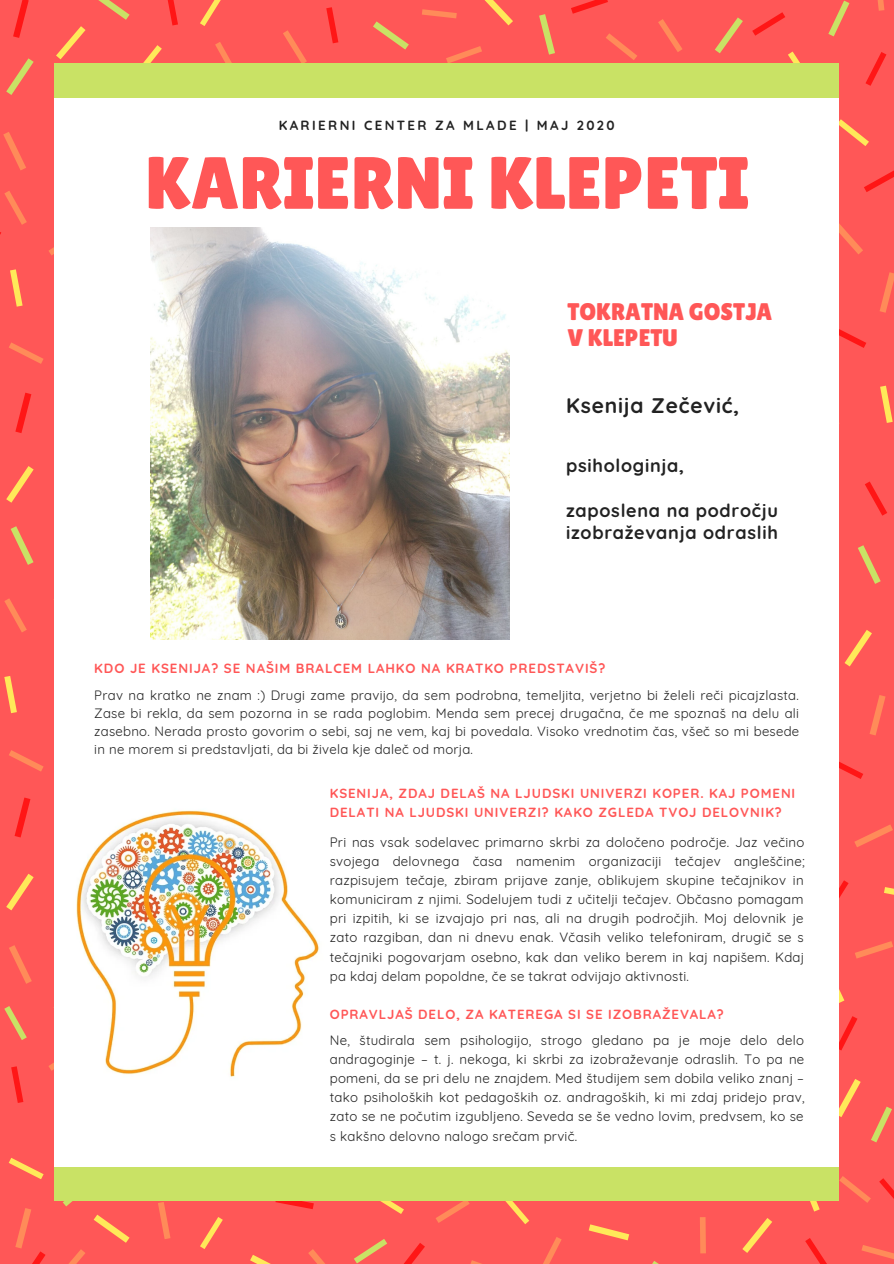
<style>
.page{position:relative;width:894px;height:1264px;background:#fff}
.page>*{position:absolute;margin:0;border:0;box-sizing:border-box;transform-origin:0 0}
.t1{font:73.8px "Lilita One";color:#ff5757}
.t2{font:24px/26px "Lilita One";color:#ff5757}
.t3{font:700 21px "Quicksand";letter-spacing:.04em;color:#222}
.t4{font:700 18px/22.5px "Quicksand";letter-spacing:.04em;color:#222}
.t5{font:13.2px/19.2px "Quicksand";letter-spacing:.02em;color:#222;text-align:justify}
.t6{font:700 13.2px/19.2px "Quicksand";letter-spacing:.07em;color:#ff5757}
.t7{font:700 13.2px "Quicksand";letter-spacing:.18em;color:#222}
</style>
<div class="page">
<div style="left:0;top:0;width:893px;height:1263px;background:#ff5757"></div>
<svg style="left:10px;top:269px;width:13px;height:38px"></svg>
<svg style="left:56px;top:26px;width:29px;height:33px"></svg>
<svg style="left:200px;top:0;width:21px;height:26px"></svg>
<svg style="left:135px;top:45px;width:27px;height:19px"></svg>
<svg style="left:4px;top:676px;width:13px;height:37px"></svg>
<svg style="left:6px;top:466px;width:28px;height:36px"></svg>
<svg style="left:880px;top:385px;width:12px;height:38px"></svg>
<svg style="left:844px;top:630px;width:27px;height:36px"></svg>
<svg style="left:588px;top:1224px;width:41px;height:16px"></svg>
<svg style="left:742px;top:1218px;width:30px;height:34px"></svg>
<svg style="left:502px;top:1200px;width:27px;height:24px"></svg>
<svg style="left:838px;top:1078px;width:22px;height:39px"></svg>
<svg style="left:799px;top:1200px;width:20px;height:11px"></svg>
<svg style="left:6px;top:874px;width:28px;height:36px"></svg>
<svg style="left:250px;top:1255px;width:19px;height:8px"></svg>
<svg style="left:371px;top:1200px;width:33px;height:13px"></svg>
<svg style="left:9px;top:1158px;width:35px;height:21px"></svg>
<svg style="left:94px;top:1214px;width:35px;height:28px"></svg>
<svg style="left:200px;top:1217px;width:23px;height:32px"></svg>
<svg style="left:787px;top:52px;width:25px;height:12px"></svg>
<svg style="left:484px;top:0;width:29px;height:25px"></svg>
<svg style="left:838px;top:119px;width:30px;height:27px"></svg>
<svg style="left:838px;top:964px;width:6px;height:39px"></svg>
<svg style="left:884px;top:887px;width:9px;height:8px"></svg>
<svg style="left:13px;top:0;width:16px;height:38px"></svg>
<svg style="left:167px;top:0;width:11px;height:25px"></svg>
<svg style="left:15px;top:392px;width:16px;height:41px"></svg>
<svg style="left:865px;top:481px;width:22px;height:34px"></svg>
<svg style="left:838px;top:758px;width:25px;height:21px"></svg>
<svg style="left:838px;top:327px;width:28px;height:21px"></svg>
<svg style="left:805px;top:1238px;width:21px;height:25px"></svg>
<svg style="left:15px;top:797px;width:15px;height:40px"></svg>
<svg style="left:11px;top:1066px;width:12px;height:36px"></svg>
<svg style="left:404px;top:1243px;width:21px;height:20px"></svg>
<svg style="left:275px;top:1200px;width:39px;height:9px"></svg>
<svg style="left:879px;top:1178px;width:14px;height:20px"></svg>
<svg style="left:865px;top:52px;width:21px;height:34px"></svg>
<svg style="left:752px;top:12px;width:33px;height:24px"></svg>
<svg style="left:326px;top:7px;width:12px;height:36px"></svg>
<svg style="left:864px;top:171px;width:29px;height:21px"></svg>
<svg style="left:838px;top:1016px;width:19px;height:34px"></svg>
<svg style="left:838px;top:880px;width:10px;height:32px"></svg>
<svg style="left:571px;top:0;width:37px;height:14px"></svg>
<svg style="left:6px;top:58px;width:28px;height:37px"></svg>
<svg style="left:98px;top:0;width:31px;height:20px"></svg>
<svg style="left:858px;top:545px;width:22px;height:39px"></svg>
<svg style="left:4px;top:1006px;width:23px;height:34px"></svg>
<svg style="left:354px;top:1239px;width:33px;height:24px"></svg>
<svg style="left:871px;top:1106px;width:20px;height:36px"></svg>
<svg style="left:63px;top:1200px;width:29px;height:6px"></svg>
<svg style="left:828px;top:1px;width:21px;height:35px"></svg>
<svg style="left:539px;top:14px;width:16px;height:41px"></svg>
<svg style="left:373px;top:21px;width:36px;height:29px"></svg>
<svg style="left:715px;top:17px;width:27px;height:36px"></svg>
<svg style="left:3px;top:132px;width:23px;height:38px"></svg>
<svg style="left:49px;top:247px;width:5px;height:8px"></svg>
<svg style="left:0;top:191px;width:27px;height:44px"></svg>
<svg style="left:215px;top:42px;width:22px;height:22px"></svg>
<svg style="left:4px;top:526px;width:30px;height:106px"></svg>
<svg style="left:9px;top:342px;width:35px;height:22px"></svg>
<svg style="left:869px;top:695px;width:16px;height:40px"></svg>
<svg style="left:838px;top:400px;width:1px;height:28px"></svg>
<svg style="left:879px;top:272px;width:14px;height:41px"></svg>
<svg style="left:838px;top:220px;width:24px;height:34px"></svg>
<div style="left:699px;top:1217px;width:6px;height:36px;background:#ff8b59"></div>
<svg style="left:543px;top:1237px;width:18px;height:26px"></svg>
<svg style="left:9px;top:945px;width:23px;height:38px"></svg>
<svg style="left:48px;top:1062px;width:6px;height:8px"></svg>
<svg style="left:9px;top:750px;width:35px;height:21px"></svg>
<svg style="left:471px;top:1260px;width:8px;height:3px"></svg>
<svg style="left:308px;top:1249px;width:17px;height:14px"></svg>
<svg style="left:15px;top:1208px;width:31px;height:55px"></svg>
<svg style="left:861px;top:1245px;width:32px;height:14px"></svg>
<svg style="left:839px;top:1176px;width:31px;height:26px"></svg>
<svg style="left:435px;top:1200px;width:34px;height:22px"></svg>
<svg style="left:69px;top:1249px;width:16px;height:14px"></svg>
<svg style="left:158px;top:1202px;width:12px;height:37px"></svg>
<svg style="left:283px;top:30px;width:24px;height:34px"></svg>
<svg style="left:446px;top:46px;width:36px;height:18px"></svg>
<svg style="left:422px;top:9px;width:34px;height:9px"></svg>
<svg style="left:658px;top:19px;width:24px;height:33px"></svg>
<svg style="left:606px;top:33px;width:31px;height:27px"></svg>
<svg style="left:877px;top:0;width:7px;height:11px"></svg>
<svg style="left:855px;top:941px;width:38px;height:17px"></svg>
<svg style="left:854px;top:824px;width:38px;height:23px"></svg>
<div style="left:54px;top:77px;width:784px;height:1110px;background:#fff"></div>
<div style="left:54px;top:1166px;width:784px;height:34px;background:#c9e265"></div>
<div style="left:54px;top:64px;width:784px;height:34px;background:#c9e265"></div>
<img style="left:76px;top:810px;width:243px;height:267px">
<img style="left:150px;top:227px;width:359px;height:413px">
<p class="t7" style="left:278px;top:117px;width:337px">KARIERNI CENTER ZA MLADE | MAJ 2020</p>
<h1 class="t1" style="left:145px;top:141px;width:605px">KARIERNI KLEPETI</h1>
<h2 class="t2" style="left:567px;top:298px;width:206px">TOKRATNA GOSTJA<br>V KLEPETU</h2>
<h3 class="t3" style="left:566px;top:391px;width:175px">Ksenija Zečević,</h3>
<h3 class="t4" style="left:566px;top:454px;width:119px">psihologinja,</h3>
<h3 class="t4" style="left:566px;top:499px;width:213px">zaposlena na področju izobraževanja odraslih</h3>
<p class="t6" style="left:94px;top:659px;width:512px">KDO JE KSENIJA? SE NAŠIM BRALCEM LAHKO NA KRATKO PREDSTAVIŠ?</p>
<p class="t5" style="left:94px;top:686px;width:706px;line-height:18px">Prav na kratko ne znam :) Drugi zame pravijo, da sem podrobna, temeljita, verjetno bi želeli reči picajzlasta.<br>Zase bi rekla, da sem pozorna in se rada poglobim. Menda sem precej drugačna, če me spoznaš na delu ali zasebno. Nerada prosto govorim o sebi, saj ne vem, kaj bi povedala. Visoko vrednotim čas, všeč so mi besede in ne morem si predstavljati, da bi živela kje daleč od morja.</p>
<p class="t6" style="left:330px;top:783px;width:467px">KSENIJA, ZDAJ DELAŠ NA LJUDSKI UNIVERZI KOPER. KAJ POMENI<br>DELATI NA LJUDSKI UNIVERZI? KAKO ZGLEDA TVOJ DELOVNIK?</p>
<p class="t5" style="left:330px;top:832px;width:476px">Pri nas vsak sodelavec primarno skrbi za določeno področje. Jaz večino svojega delovnega časa namenim organizaciji tečajev angleščine; razpisujem tečaje, zbiram prijave zanje, oblikujem skupine tečajnikov in komuniciram z njimi. Sodelujem tudi z učitelji tečajev. Občasno pomagam pri izpitih, ki se izvajajo pri nas, ali na drugih področjih. Moj delovnik je zato razgiban, dan ni dnevu enak. Včasih veliko telefoniram, drugič se s tečajniki pogovarjam osebno, kak dan veliko berem in kaj napišem. Kdaj pa kdaj delam popoldne, če se takrat odvijajo aktivnosti.</p>
<p class="t6" style="left:330px;top:1004px;width:395px">OPRAVLJAŠ DELO, ZA KATEREGA SI SE IZOBRAŽEVALA?</p>
<p class="t5" style="left:330px;top:1030px;width:476px">Ne, študirala sem psihologijo, strogo gledano pa je moje delo delo andragoginje – t. j. nekoga, ki skrbi za izobraževanje odraslih. To pa ne pomeni, da se pri delu ne znajdem. Med študijem sem dobila veliko znanj – tako psiholoških kot pedagoških oz. andragoških, ki mi zdaj pridejo prav, zato se ne počutim izgubljeno. Seveda se še vedno lovim, predvsem, ko se s kakšno delovno nalogo srečam prvič.</p>
</div>
